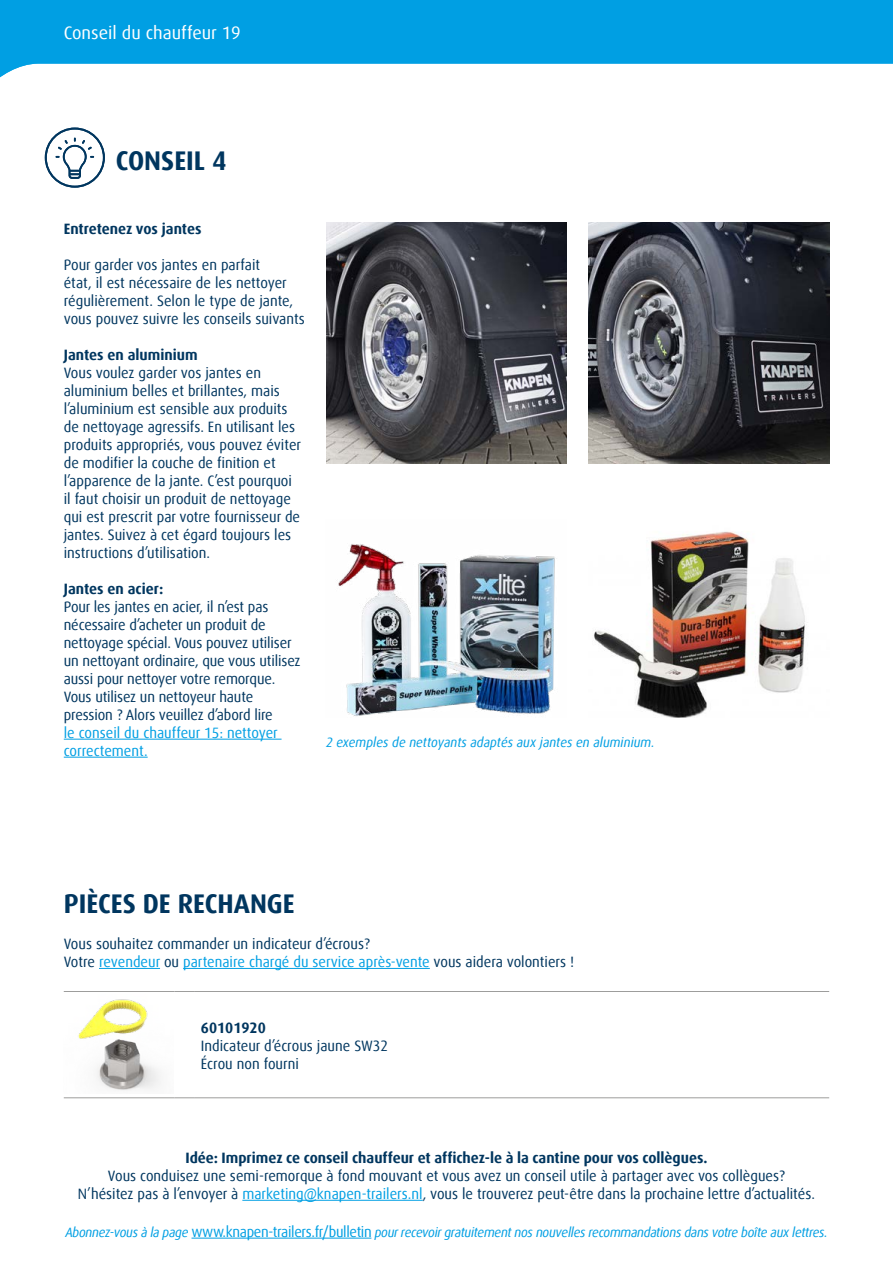
<style>
.page{position:relative;width:893px;height:1263px;background:#fff}
.page>*{position:absolute;margin:0;border:0;box-sizing:border-box;transform-origin:0 0}
.t1{font:700 27px "Dax Offc Pro";color:#00365f;scale:.96 1}
.t2{font:18px "Dax Offc Pro";color:#fff}
.t3{font:15px/18px "Dax Offc Pro";color:#00365f;scale:.96 1}
.t4{font:700 15px "Dax Offc Pro";color:#00365f;scale:.96 1}
.t5{font:15px/18px "Dax Offc Pro";color:#009fe3;scale:.96 1}
.t6{font:italic 13.5px "Dax Offc Pro";letter-spacing:-.025em;color:#009fe3;scale:.96 1}
.t7{font:italic 13.5px "Dax Offc Pro";color:#009fe3;scale:.96 1}
.s1{color:#009fe3}
.s2{font-style:normal;font-size:15px}
</style>
<div class="page">
<img style="left:338px;top:544px;width:217px;height:172px">
<img style="left:588px;top:222px;width:241px;height:241px">
<img style="left:326px;top:222px;width:241px;height:241px">
<img style="left:594px;top:531px;width:211px;height:187px">
<svg style="left:0;top:0;width:893px;height:78px;fill:#009fe3"></svg>
<svg style="left:45px;top:128px;width:60px;height:60px"></svg>
<hr style="left:99px;top:968px;width:61px;height:1px;background:#009fe3">
<hr style="left:183px;top:968px;width:247px;height:1px;background:#009fe3">
<hr style="left:64px;top:991px;width:110px;height:1px;background:#9d9d9c">
<svg style="left:174px;top:991px;width:21px;height:1px"></svg>
<hr style="left:195px;top:991px;width:634px;height:1px;background:#9d9d9c">
<hr style="left:64px;top:1097px;width:110px;height:1px;background:#9d9d9c">
<svg style="left:174px;top:1097px;width:21px;height:1px"></svg>
<hr style="left:195px;top:1097px;width:634px;height:1px;background:#9d9d9c">
<img style="left:78px;top:999px;width:83px;height:92px">
<hr style="left:64px;top:739px;width:218px;height:1px;background:#009fe3">
<hr style="left:64px;top:757px;width:84px;height:1px;background:#009fe3">
<hr style="left:191px;top:1238px;width:180px;height:1px;background:#009fe3">
<hr style="left:242px;top:1200px;width:181px;height:1px;background:#009fe3">
<p class="t2" style="left:64px;top:21px;width:178px">Conseil du chauffeur 19</p>
<h1 class="t1" style="left:116px;top:144px;width:117px">CONSEIL 4</h1>
<p class="t4" style="left:64px;top:219px;width:145px">Entretenez vos jantes</p>
<p class="t3" style="left:64px;top:256px;width:252px">Pour garder vos jantes en parfait<br>état, il est nécessaire de les nettoyer régulièrement. Selon le type de jante, vous pouvez suivre les conseils suivants</p>
<p class="t4" style="left:64px;top:345px;width:141px">Jantes en aluminium</p>
<p class="t3" style="left:64px;top:364px;width:249px">Vous voulez garder vos jantes en aluminium belles et brillantes, mais l’aluminium est sensible aux produits de nettoyage agressifs. En utilisant les produits appropriés, vous pouvez éviter de modifier la couche de finition et l’apparence de la jante. C’est pourquoi il faut choisir un produit de nettoyage qui est prescrit par votre fournisseur de jantes. Suivez à cet égard toujours les instructions d’utilisation.</p>
<p class="t4" style="left:64px;top:579px;width:105px">Jantes en acier:</p>
<p class="t3" style="left:64px;top:598px;width:248px">Pour les jantes en acier, il n’est pas nécessaire d’acheter un produit de nettoyage spécial. Vous pouvez utiliser un nettoyant ordinaire, que vous utilisez aussi pour nettoyer votre remorque.<br>Vous utilisez un nettoyeur haute pression ? Alors veuillez d’abord lire</p>
<p class="t5" style="left:64px;top:724px;width:225px">le conseil du chauffeur 15: nettoyer correctement.</p>
<p class="t7" style="left:326px;top:734px;width:344px">2 exemples de nettoyants adaptés aux jantes en aluminium.</p>
<h1 class="t1" style="left:64px;top:886px;width:242px">PIÈCES DE RECHANGE</h1>
<p class="t3" style="left:64px;top:935px;width:533px">Vous souhaitez commander un indicateur d’écrous?<br>Votre <span class="s1">revendeur</span> ou <span class="s1">partenaire chargé du service après-vente</span> vous aidera volontiers !</p>
<p class="t4" style="left:201px;top:1017px;width:69px">60101920</p>
<p class="t3" style="left:201px;top:1036px;width:197px">Indicateur d’écrous jaune SW32<br>Écrou non fourni</p>
<p class="t4" style="left:185px;top:1148px;width:545px">Idée: Imprimez ce conseil chauffeur et affichez-le à la cantine pour vos collègues.</p>
<p class="t3" style="left:78px;top:1167px;width:769px;text-align:center">Vous conduisez une semi-remorque à fond mouvant et vous avez un conseil utile à partager avec vos collègues?<br>N’hésitez pas à l’envoyer à <span class="s1">marketing@knapen-trailers.nl</span>, vous le trouverez peut-être dans la prochaine lettre d’actualités.</p>
<p class="t6" style="left:65px;top:1223px;width:796px">Abonnez-vous à la page <span class="s2">www.knapen-trailers.fr/bulletin</span> pour recevoir gratuitement nos nouvelles recommandations dans votre boîte aux lettres.</p>
</div>
